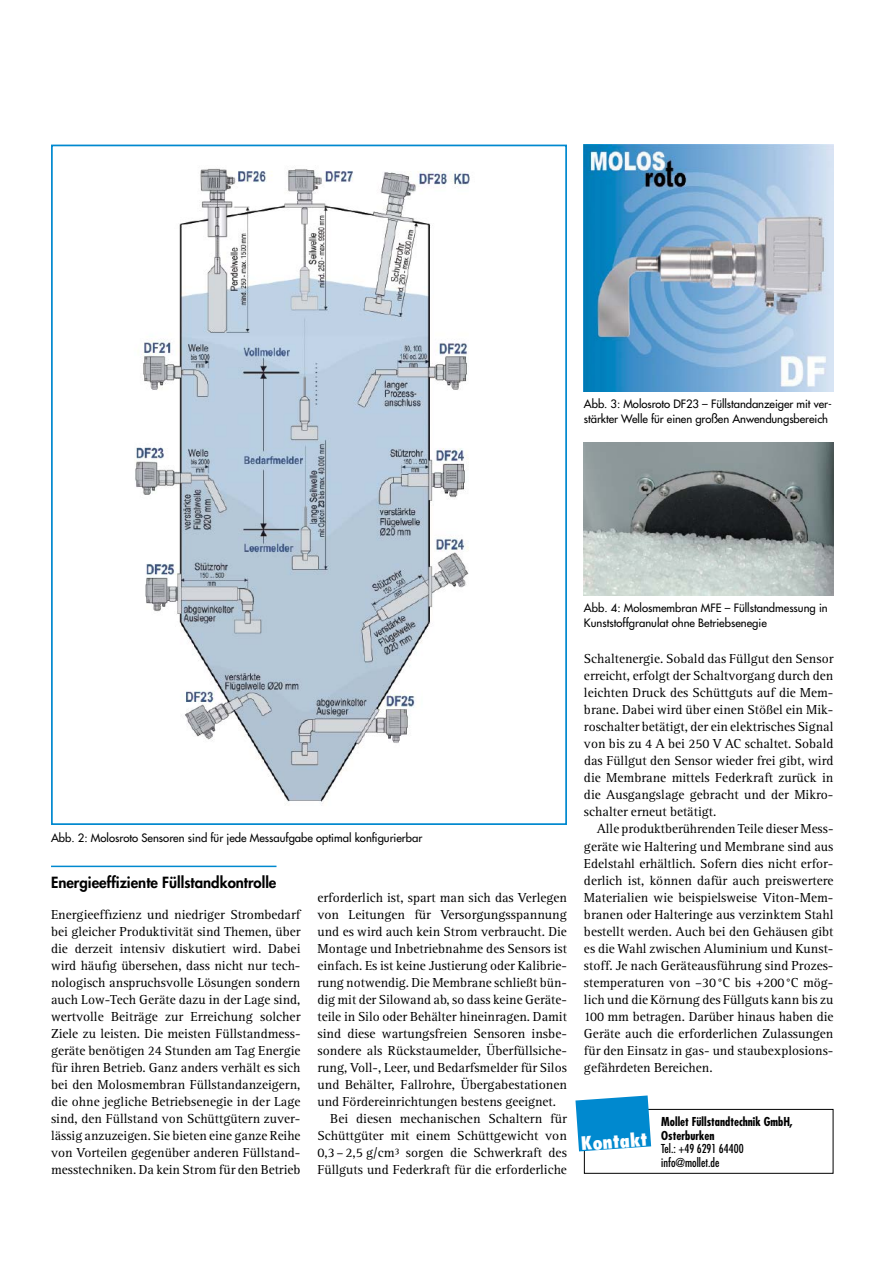
<style>
.page{position:relative;width:893px;height:1263px;background:#fff}
.page>*{position:absolute;margin:0;border:0;box-sizing:border-box;transform-origin:0 0}
.t1{font:800 condensed 18px "Futura Std";color:#fff}
.t2{font:800 15px "Futura Std";color:#000}
.t3{font:13.5px/17px "Rotis Serif Std";color:#000;text-align:justify}
.t4{font:700 condensed 12px/13.5px "Futura Std";color:#000}
.t5{font:condensed 12px/13.5px "Futura Std";color:#000}
.t6{font:500 11.25px/15px "Futura Std";color:#000}
</style>
<div class="page">
<hr style="left:51px;top:866px;width:225px;height:1px;background:#0089cf">
<img style="left:584px;top:145px;width:249px;height:246px">
<img style="left:584px;top:442px;width:249px;height:153px">
<img style="left:135px;top:168px;width:335px;height:637px">
<div style="left:51px;top:145px;width:516px;height:680px;border:2px solid #0089cf"></div>
<div style="left:584px;top:1109px;width:249px;height:65px;border:1px solid #000"></div>
<svg style="left:575px;top:1095px;width:76px;height:56px;background:#2198d5"></svg>
<p class="t6" style="left:584px;top:396px;width:249px">Abb. 3: Molosroto DF23 – Füllstandanzeiger mit ver&shy;stärkter Welle für einen großen Anwendungsbereich</p>
<p class="t6" style="left:51px;top:830px;width:373px">Abb. 2: Molosroto Sensoren sind für jede Messaufgabe optimal konfigurierbar</p>
<p class="t2" style="left:51px;top:873px;width:227px">Energieeffiziente Füllstandkontrolle</p>
<p class="t3" style="left:51px;top:906px;width:251px">Energieeffizienz und niedriger Strombedarf bei gleicher Produktivität sind Themen, über die derzeit intensiv diskutiert wird. Dabei wird häufig übersehen, dass nicht nur tech&shy;nologisch anspruchsvolle Lösungen sondern auch Low-Tech Geräte dazu in der Lage sind, wertvolle Beiträge zur Erreichung solcher Ziele zu leisten. Die meisten Füllstandmess&shy;geräte benötigen 24 Stunden am Tag Energie für ihren Betrieb. Ganz anders verhält es sich bei den Molosmembran Füllstandanzeigern, die ohne jegliche Betriebsenegie in der Lage sind, den Füllstand von Schüttgütern zuver&shy;lässig anzuzeigen. Sie bieten eine ganze Reihe von Vorteilen gegenüber anderen Füllstand&shy;messtechniken. Da kein Strom für den Betrieb</p>
<p class="t3" style="left:317px;top:889px;width:251px">erforderlich ist, spart man sich das Verlegen</p>
<p class="t3" style="left:317px;top:906px;width:251px">von Leitungen für Versorgungsspannung</p>
<p class="t3" style="left:317px;top:923px;width:251px">und es wird auch kein Strom verbraucht. Die</p>
<p class="t3" style="left:317px;top:940px;width:251px">Montage und Inbetriebnahme des Sensors ist</p>
<p class="t3" style="left:317px;top:957px;width:251px">einfach. Es ist keine Justierung oder Kalibrie-</p>
<p class="t3" style="left:317px;top:974px;width:251px">rung notwendig. Die Membrane schließt bün-</p>
<p class="t3" style="left:317px;top:991px;width:251px">dig mit der Silowand ab, so dass keine Geräte-</p>
<p class="t3" style="left:317px;top:1008px;width:251px">teile in Silo oder Behälter hineinragen. Damit</p>
<p class="t3" style="left:317px;top:1025px;width:251px">sind diese wartungsfreien Sensoren insbe-</p>
<p class="t3" style="left:317px;top:1042px;width:251px">sondere als Rückstaumelder, Überfüllsiche-</p>
<p class="t3" style="left:317px;top:1059px;width:251px">rung, Voll-, Leer, und Bedarfsmelder für Silos</p>
<p class="t3" style="left:317px;top:1076px;width:251px">und Behälter, Fallrohre, Übergabestationen</p>
<p class="t3" style="left:317px;top:1093px;width:240px">und Fördereinrichtungen bestens geeignet.</p>
<p class="t3" style="left:330px;top:1110px;width:238px">Bei diesen mechanischen Schaltern für</p>
<p class="t3" style="left:317px;top:1127px;width:251px">Schüttgüter mit einem Schüttgewicht von</p>
<p class="t3" style="left:317px;top:1144px;width:251px">0,3–2,5 g/cm³ sorgen die Schwerkraft des</p>
<p class="t3" style="left:317px;top:1161px;width:251px">Füllguts und Federkraft für die erforderliche</p>
<p class="t6" style="left:584px;top:600px;width:245px">Abb. 4: Molosmembran MFE – Füllstandmessung in<br>Kunststoffgranulat ohne Betriebsenegie</p>
<p class="t3" style="left:584px;top:651px;width:251px">Schaltenergie. Sobald das Füllgut den Sensor erreicht, erfolgt der Schaltvorgang durch den leichten Druck des Schüttguts auf die Mem&shy;brane. Dabei wird über einen Stößel ein Mik&shy;roschalter betätigt, der ein elektrisches Signal von bis zu 4 A bei 250 V AC schaltet. Sobald das Füllgut den Sensor wieder frei gibt, wird die Membrane mittels Federkraft zurück in die Ausgangslage gebracht und der Mikro&shy;schalter erneut betätigt.</p>
<p class="t3" style="left:584px;top:821px;width:251px;text-indent:13px">Alle produktberührenden Teile dieser Mess&shy;geräte wie Haltering und Membrane sind aus Edelstahl erhältlich. Sofern dies nicht erfor&shy;derlich ist, können dafür auch preiswertere Materialien wie beispielsweise Viton-Mem&shy;branen oder Halteringe aus verzinktem Stahl bestellt werden. Auch bei den Gehäusen gibt es die Wahl zwischen Aluminium und Kunst&shy;stoff. Je nach Geräteausführung sind Prozes&shy;stemperaturen von –30°C bis +200°C mög&shy;lich und die Körnung des Füllguts kann bis zu 100 mm betragen. Darüber hinaus haben die Geräte auch die erforderlichen Zulassungen für den Einsatz in gas- und staubexplosions&shy;gefährdeten Bereichen.</p>
<h1 class="t1" style="left:580px;top:1132px;width:68px;rotate:-4deg">Kontakt</h1>
<p class="t4" style="left:661px;top:1115px;width:133px">Mollet Füllstandtechnik GmbH,<br>Osterburken</p>
<p class="t5" style="left:661px;top:1142px;width:84px">Tel.: +49 6291 64400 info@mollet.de</p>
</div>
